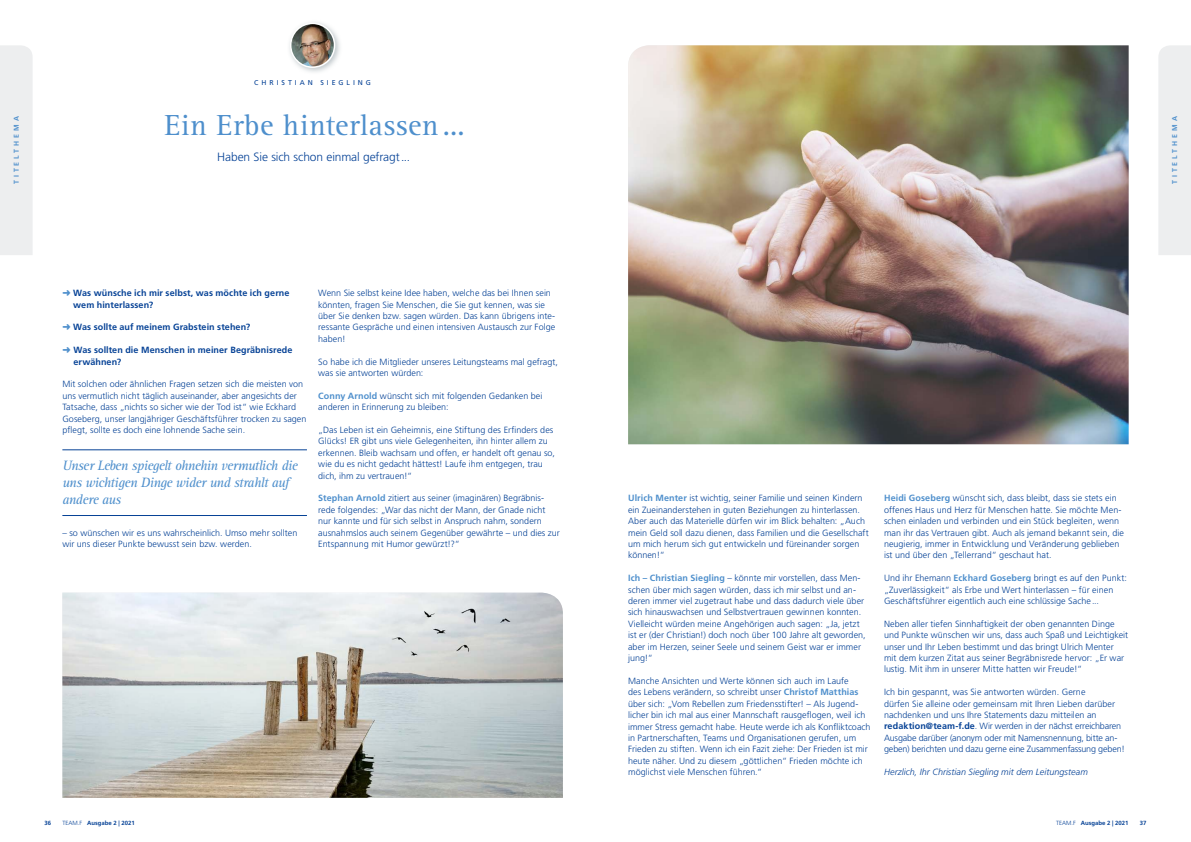
<style>
.page{position:relative;width:1191px;height:842px;background:#fff}
.page>*{position:absolute;margin:0;border:0;box-sizing:border-box;transform-origin:0 0}
.t1{font:30px "Rotis Serif Std";letter-spacing:.015em;color:#4e8fcc}
.t2{font:italic 14px/17px "Rotis Serif Std";letter-spacing:-.04em;color:#4e8fcc}
.t3{font:300 12px "Frutiger LT Std";letter-spacing:-.01em;color:#064296}
.t4{font:300 9px/11.4px "Frutiger LT Std";color:#064296}
.t5{font:700 9px/11.4px "Frutiger LT Std";letter-spacing:.01em;color:#064296}
.t6{font:italic 300 9px "Frutiger LT Std";color:#064296}
.t7{font:700 7px "Frutiger LT Std";letter-spacing:.425em;color:#4e8fcc}
.t8{font:7px "Frutiger LT Std";letter-spacing:.42em;color:#064296}
.t9{font:700 6px "Frutiger LT Std";color:#064296}
.s1{color:#4e8fcc}
.s2{font-weight:700;color:#4e8fcc}
.s3{font-weight:700}
.s4{font-weight:300}
</style>
<div class="page">
<div style="left:286px;top:19px;width:56px;height:56px;background:#a5b0b5;opacity:.7"></div>
<img style="left:291px;top:23px;width:43px;height:44px;border-radius:22px">
<div style="left:290px;top:23px;width:45px;height:45px;border:2px solid #fff;border-radius:50%"></div>
<hr style="left:62px;top:450px;width:245px;height:1px;background:#064296">
<hr style="left:62px;top:515px;width:245px;height:1px;background:#064296">
<img style="left:62px;top:593px;width:501px;height:205px">
<img style="left:628px;top:45px;width:500px;height:399px">
<div style="left:0;top:45px;width:33px;height:210px;background:#edeeef"></div>
<div style="left:1158px;top:45px;width:33px;height:210px;background:#edeeef"></div>
<p class="t8" style="left:254px;top:78px;width:118px">CHRISTIAN SIEGLING</p>
<h1 class="t1" style="left:164px;top:108px;width:302px">Ein Erbe hinterlassen ...</h1>
<h3 class="t3" style="left:217px;top:150px;width:194px">Haben Sie sich schon einmal gefragt...</h3>
<p class="t7" style="left:12px;top:184px;width:69px;rotate:-90deg">TITELTHEMA</p>
<p class="t7" style="left:1170px;top:184px;width:69px;rotate:-90deg">TITELTHEMA</p>
<p class="t5" style="left:73px;top:287px;width:218px;text-indent:-11px"><span class="s1">➜</span> Was wünsche ich mir selbst, was möchte ich gerne wem hinterlassen?</p>
<p class="t5" style="left:62px;top:322px;width:189px"><span class="s1">➜</span> Was sollte auf meinem Grabstein stehen?</p>
<p class="t5" style="left:73px;top:344px;width:220px;text-indent:-11px"><span class="s1">➜</span> Was sollten die Menschen in meiner Begräbnisrede erwähnen?</p>
<p class="t4" style="left:62px;top:379px;width:246px">Mit solchen oder ähnlichen Fragen setzen sich die meisten von uns vermutlich nicht täglich auseinander, aber angesichts der Tatsache, dass „nichts so sicher wie der Tod ist“ wie Eckhard Goseberg, unser langjähriger Geschäftsführer trocken zu sagen pflegt, sollte es doch eine lohnende Sache sein.</p>
<h2 class="t2" style="left:62px;top:457px;width:237px">Unser Leben spiegelt ohnehin vermutlich die uns wichtigen Dinge wider und strahlt auf andere aus</h2>
<p class="t4" style="left:62px;top:527px;width:236px">– so wünschen wir es uns wahrscheinlich. Umso mehr sollten wir uns dieser Punkte bewusst sein bzw. werden.</p>
<p class="t4" style="left:318px;top:287px;width:238px">Wenn Sie selbst keine Idee haben, welche das bei Ihnen sein könnten, fragen Sie Menschen, die Sie gut kennen, was sie über Sie denken bzw. sagen würden. Das kann übrigens inte&shy;ressante Gespräche und einen intensiven Austausch zur Folge haben!</p>
<p class="t4" style="left:318px;top:356px;width:241px">So habe ich die Mitglieder unseres Leitungsteams mal gefragt, was sie antworten würden:</p>
<p class="t4" style="left:318px;top:390px;width:226px"><span class="s2">Conny Arnold</span> wünscht sich mit folgenden Gedanken bei anderen in Erinnerung zu bleiben:</p>
<p class="t4" style="left:318px;top:424px;width:238px">„Das Leben ist ein Geheimnis, eine Stiftung des Erfinders des Glücks! ER gibt uns viele Gelegenheiten, ihn hinter allem zu erkennen. Bleib wachsam und offen, er handelt oft genau so, wie du es nicht gedacht hättest! Laufe ihm entgegen, trau dich, ihm zu vertrauen!“</p>
<p class="t4" style="left:318px;top:493px;width:243px"><span class="s2">Stephan Arnold</span> zitiert aus seiner (imaginären) Begräbnis&shy;rede folgendes: „War das nicht der Mann, der Gnade nicht nur kannte und für sich selbst in Anspruch nahm, sondern ausnahmslos auch seinem Gegenüber gewährte – und dies zur Entspannung mit Humor gewürzt!?“</p>
<p class="t4" style="left:628px;top:493px;width:242px"><span class="s2">Ulrich Menter</span> ist wichtig, seiner Familie und seinen Kindern ein Zueinanderstehen in guten Beziehungen zu hinterlassen.<br>Aber auch das Materielle dürfen wir im Blick behalten: „Auch mein Geld soll dazu dienen, dass Familien und die Gesellschaft um mich herum sich gut entwickeln und füreinander sorgen können!“</p>
<p class="t4" style="left:628px;top:573px;width:239px"><span class="s2">Ich – Christian Siegling</span> – könnte mir vorstellen, dass Men&shy;schen über mich sagen würden, dass ich mir selbst und an&shy;deren immer viel zugetraut habe und dass dadurch viele über sich hinauswachsen und Selbstvertrauen gewinnen konnten.<br>Vielleicht würden meine Angehörigen auch sagen: „Ja, jetzt ist er (der Christian!) doch noch über 100 Jahre alt geworden, aber im Herzen, seiner Seele und seinem Geist war er immer jung!“</p>
<p class="t4" style="left:628px;top:675px;width:244px">Manche Ansichten und Werte können sich auch im Laufe<br>des Lebens verändern, so schreibt unser <span class="s2">Christof Matthias </span>über sich: „Vom Rebellen zum Friedensstifter! – Als Jugend&shy;licher bin ich mal aus einer Mannschaft rausgeflogen, weil ich immer Stress gemacht habe. Heute werde ich als Konfliktcoach in Partnerschaften, Teams und Organisationen gerufen, um Frieden zu stiften. Wenn ich ein Fazit ziehe: Der Frieden ist mir heute näher. Und zu diesem „göttlichen“ Frieden möchte ich möglichst viele Menschen führen.“</p>
<p class="t4" style="left:884px;top:493px;width:241px"><span class="s2">Heidi Goseberg</span> wünscht sich, dass bleibt, dass sie stets ein offenes Haus und Herz für Menschen hatte. Sie möchte Men&shy;schen einladen und verbinden und ein Stück begleiten, wenn man ihr das Vertrauen gibt. Auch als jemand bekannt sein, die neugierig, immer in Entwicklung und Veränderung geblieben ist und über den „Tellerrand“ geschaut hat.</p>
<p class="t4" style="left:884px;top:572px;width:244px">Und ihr Ehemann <span class="s2">Eckhard Goseberg</span> bringt es auf den Punkt: „Zuverlässigkeit“ als Erbe und Wert hinterlassen – für einen<br>Geschäftsführer eigentlich auch eine schlüssige Sache...</p>
<p class="t4" style="left:884px;top:618px;width:246px">Neben aller tiefen Sinnhaftigkeit der oben genannten Dinge und Punkte wünschen wir uns, dass auch Spaß und Leichtigkeit unser und Ihr Leben bestimmt und das bringt Ulrich Menter mit dem kurzen Zitat aus seiner Begräbnisrede hervor: „Er war lustig. Mit ihm in unserer Mitte hatten wir Freude!“</p>
<p class="t4" style="left:884px;top:687px;width:242px">Ich bin gespannt, was Sie antworten würden. Gerne<br>dürfen Sie alleine oder gemeinsam mit Ihren Lieben darüber nachdenken und uns Ihre Statements dazu mitteilen an <span class="s3">redaktion@team-f.de</span>. Wir werden in der nächst erreichbaren Ausgabe darüber (anonym oder mit Namensnennung, bitte an&shy;geben) berichten und dazu gerne eine Zusammenfassung geben!</p>
<p class="t6" style="left:884px;top:767px;width:205px">Herzlich, Ihr Christian Siegling mit dem Leitungsteam</p>
<p class="t9" style="left:44px;top:819px;width:8px">36</p>
<p class="t9" style="left:62px;top:819px;width:74px"><span class="s4">TEAM.F</span> Ausgabe 2 | 2021</p>
<p class="t9" style="left:1056px;top:819px;width:74px"><span class="s4">TEAM.F</span> Ausgabe 2 | 2021</p>
<p class="t9" style="left:1140px;top:819px;width:8px">37</p>
</div>
